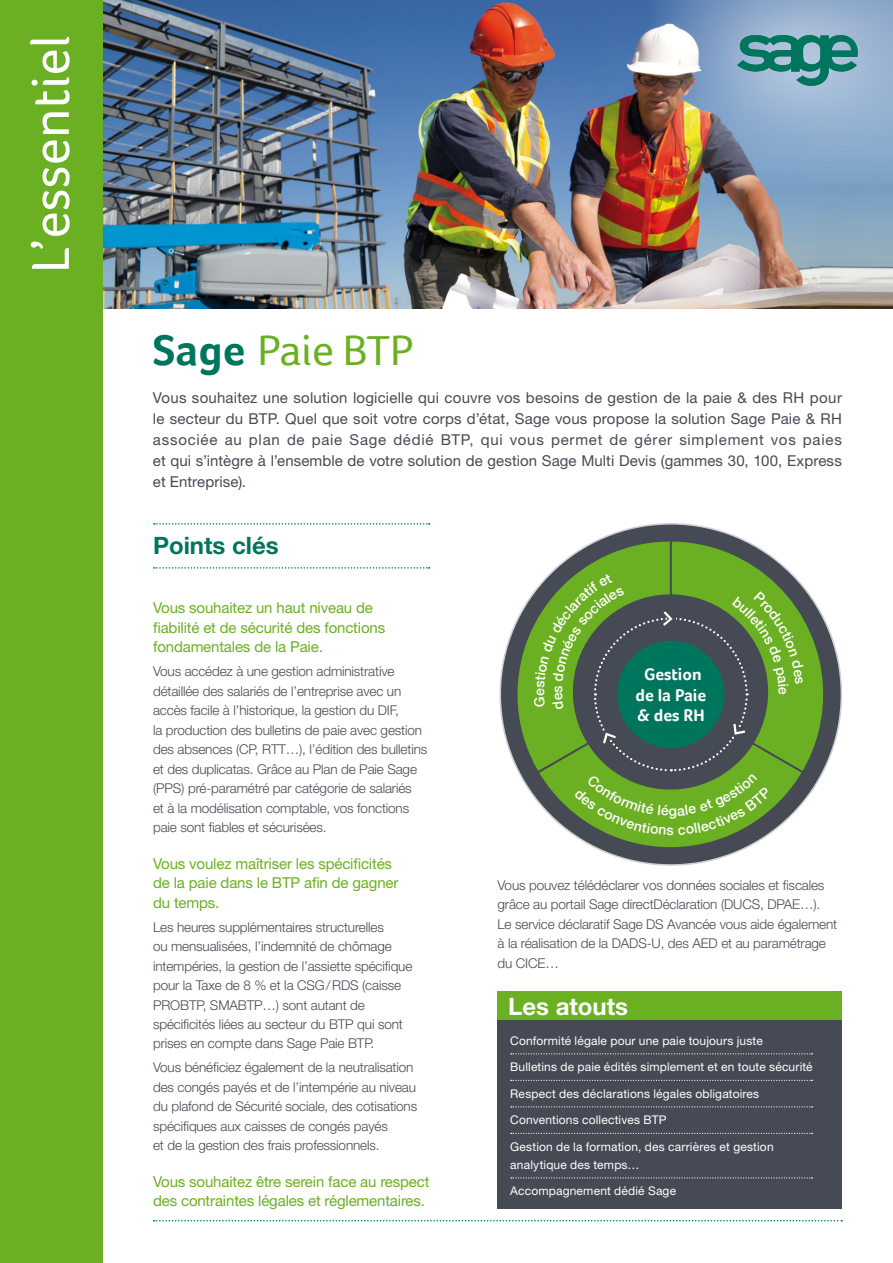
<style>
.page{position:relative;width:893px;height:1263px;background:#fff}
.page>*{position:absolute;margin:0;border:0;box-sizing:border-box;transform-origin:0 0}
.t1{font:54.75px "Foco";color:#fff}
.t2{font:43.95px "Foco";color:#6bb022}
.t3{font:700 24px "Helvetica Neue LT Std";color:#00755d}
.t4{font:700 24px "Helvetica Neue LT Std";color:#fff}
.t5{font:700 17.1px/20.2px "Foco";color:#fff}
.t6{font:15px/21px "Helvetica Neue LT Std";letter-spacing:.005em;color:#464a54;text-align:justify}
.t7{font:15px/19.5px "Helvetica Neue LT Std";letter-spacing:-.01em;color:#6bb022}
.t8{font:500 14.1px "Helvetica Neue";color:#fff}
.t9{font:300 13.5px/19.5px "Helvetica Neue LT Std";letter-spacing:-.01em;color:#464a54}
.t10{font:12px/18px "Helvetica Neue LT Std";letter-spacing:.015em;color:#fff}
.s1{font-weight:700;color:#00755d}
</style>
<div class="page">
<img style="left:821px;top:188px;width:72px;height:120px">
<img style="left:102px;top:0;width:719px;height:308px">
<img style="left:648px;top:0;width:245px;height:188px">
<svg style="left:677px;top:0;width:216px;height:149px;background:#97acc4"></svg>
<svg style="left:737px;top:35px;width:121px;height:51px;background:#54999b"></svg>
<svg style="left:154px;top:1220px;width:688px;height:1px"></svg>
<div style="left:0;top:0;width:102px;height:1263px;background:#6bb022"></div>
<div style="left:497px;top:992px;width:345px;height:216px;background:#464a54"></div>
<svg style="left:511px;top:1053px;width:302px;height:1px"></svg>
<svg style="left:511px;top:1080px;width:302px;height:1px"></svg>
<svg style="left:511px;top:1106px;width:302px;height:1px"></svg>
<svg style="left:511px;top:1133px;width:302px;height:1px"></svg>
<svg style="left:511px;top:1177px;width:302px;height:1px"></svg>
<div style="left:497px;top:992px;width:345px;height:28px;background:#6bb022"></div>
<div style="left:500px;top:524px;width:341px;height:341px;background:#464a54;border-radius:50%"></div>
<svg style="left:511px;top:535px;width:318px;height:318px"></svg>
<hr style="left:670px;top:531px;width:2px;height:165px;background:#464a54">
<svg style="left:154px;top:523px;width:276px;height:2px"></svg>
<svg style="left:154px;top:567px;width:276px;height:2px"></svg>
<svg style="left:525px;top:573px;width:291px;height:262px"></svg>
<h1 class="t1" style="left:19px;top:273px;width:239px;rotate:-90deg">L’essentiel</h1>
<h2 class="t2" style="left:153px;top:325px;width:262px"><span class="s1">Sage</span> Paie BTP</h2>
<p class="t6" style="left:153px;top:387px;width:691px">Vous souhaitez une solution logicielle qui couvre vos besoins de gestion de la paie &amp; des RH pour le secteur du BTP. Quel que soit votre corps d’état, Sage vous propose la solution Sage Paie &amp; RH associée au plan de paie Sage dédié BTP, qui vous permet de gérer simplement vos paies et qui s’intègre à l’ensemble de votre solution de gestion Sage Multi Devis (gammes 30, 100, Express et Entreprise).</p>
<h3 class="t3" style="left:153px;top:531px;width:127px">Points clés</h3>
<p class="t7" style="left:153px;top:598px;width:234px">Vous souhaitez un haut niveau de fiabilité et de sécurité des fonctions fondamentales de la Paie.</p>
<p class="t9" style="left:153px;top:661px;width:276px">Vous accédez à une gestion administrative détaillée des salariés de l’entreprise avec un accès facile à l’historique, la gestion du DIF,<br>la production des bulletins de paie avec gestion des absences (CP, RTT…), l’édition des bulletins et des duplicatas. Grâce au Plan de Paie Sage (PPS) pré-paramétré par catégorie de salariés<br>et à la modélisation comptable, vos fonctions paie sont fiables et sécurisées.</p>
<p class="t7" style="left:153px;top:853px;width:247px">Vous voulez maîtriser les spécificités de la paie dans le BTP afin de gagner du temps.</p>
<p class="t9" style="left:153px;top:917px;width:261px">Les heures supplémentaires structurelles<br>ou mensualisées, l’indemnité de chômage intempéries, la gestion de l’assiette spécifique pour la Taxe de 8 % et la CSG/RDS (caisse PROBTP, SMABTP…) sont autant de spécificités liées au secteur du BTP qui sont prises en compte dans Sage Paie BTP.</p>
<p class="t9" style="left:153px;top:1057px;width:266px">Vous bénéficiez également de la neutralisation des congés payés et de l’intempérie au niveau du plafond de Sécurité sociale, des cotisations spécifiques aux caisses de congés payés<br>et de la gestion des frais professionnels.</p>
<p class="t7" style="left:153px;top:1171px;width:278px">Vous souhaitez être serein face au respect des contraintes légales et réglementaires.</p>
<p class="t5" style="left:644px;top:664px;width:59px">Gestion</p>
<p class="t5" style="left:635px;top:684px;width:72px">de la Paie &amp; des RH</p>
<p class="t8" style="left:667px;top:821px;width:9px">s</p>
<p class="t9" style="left:497px;top:875px;width:341px">Vous pouvez télédéclarer vos données sociales et fiscales grâce au portail Sage directDéclaration (DUCS, DPAE…).<br>Le service déclaratif Sage DS Avancée vous aide également à la réalisation de la DADS-U, des AED et au paramétrage du CICE…</p>
<h3 class="t4" style="left:508px;top:991px;width:122px">Les atouts</h3>
<p class="t10" style="left:510px;top:1031px;width:254px">Conformité légale pour une paie toujours juste</p>
<p class="t10" style="left:510px;top:1058px;width:304px">Bulletins de paie édités simplement et en toute sécurité</p>
<p class="t10" style="left:510px;top:1084px;width:250px">Respect des déclarations légales obligatoires</p>
<p class="t10" style="left:510px;top:1111px;width:158px">Conventions collectives BTP</p>
<p class="t10" style="left:510px;top:1137px;width:265px">Gestion de la formation, des carrières et gestion analytique des temps…</p>
<p class="t10" style="left:510px;top:1182px;width:167px">Accompagnement dédié Sage</p>
</div>
